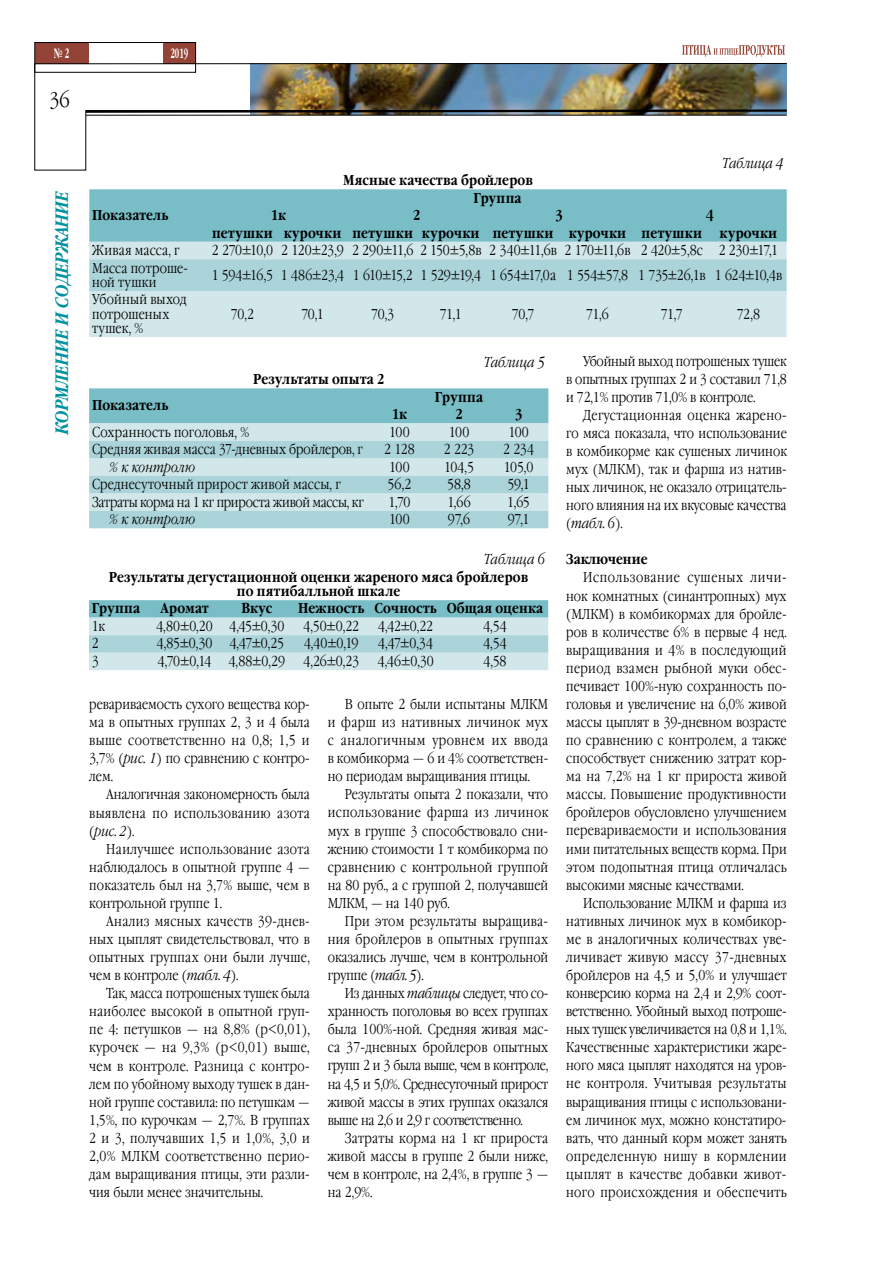
<style>
.page{position:relative;width:893px;height:1263px;background:#fff}
.page>*{position:absolute;margin:0;border:0;box-sizing:border-box;transform-origin:0 0}
.t1{font:300 21px "Garamond Narrow C";color:#000}
.t2{font:italic 700 18px "Garamond Narrow C";color:#00929f}
.t3{font:300 14.25px/18px "Garamond Narrow C";color:#000;text-align:justify}
.t4{font:700 14.25px/17.5px "Garamond Narrow C";letter-spacing:.015em;color:#000}
.t5{font:300 14.25px "Garamond Narrow C";letter-spacing:-.025em;color:#000}
.t6{font:300 14.25px "Garamond Narrow C";letter-spacing:-.02em;color:#000}
.t7{font:italic 300 14.25px "Garamond Narrow C";letter-spacing:.01em;color:#000}
.t8{font:700 13.5px "Garamond Narrow C";color:#fff;scale:.67 1}
.s1{font-style:italic}
</style>
<div class="page">
<div style="left:89px;top:189px;width:698px;height:53px;background:#79bec7"></div>
<div style="left:89px;top:242px;width:698px;height:95px;background:#d1e7e9"></div>
<div style="left:89px;top:259px;width:698px;height:32px;background:#abd4da"></div>
<svg style="left:89px;top:600px;width:459px;height:70px;background:#b2d8dd"></svg>
<svg style="left:89px;top:388px;width:459px;height:140px;background:#add5db"></svg>
<svg style="left:682px;top:45px;width:103px;height:12px"></svg>
<div style="left:163px;top:43px;width:33px;height:21px;background:#944436"></div>
<div style="left:35px;top:43px;width:54px;height:21px;background:#944436"></div>
<div style="left:34px;top:42px;width:162px;height:31px;border:1px solid #000"></div>
<img style="left:34px;top:63px;width:753px;height:108px">
<p class="t8" style="left:54px;top:46px;width:24px">№ 2</p>
<p class="t8" style="left:170px;top:46px;width:28px">2019</p>
<h1 class="t1" style="left:49px;top:89px;width:22px">36</h1>
<p class="t2" style="left:52px;top:434px;width:245px;rotate:-90deg">КОРМЛЕНИЕ И СОДЕРЖАНИЕ</p>
<p class="t4" style="left:92px;top:207px;width:78px">Показатель</p>
<p class="t4" style="left:343px;top:172px;width:191px">Мясные качества бройлеров</p>
<p class="t4" style="left:473px;top:189px;width:50px">Группа</p>
<p class="t7" style="left:722px;top:155px;width:63px">Таблица 4</p>
<p class="t4" style="left:271px;top:207px;width:16px">1к</p>
<p class="t4" style="left:413px;top:207px;width:9px">2</p>
<p class="t4" style="left:556px;top:207px;width:9px">3</p>
<p class="t4" style="left:212px;top:207px;width:567px;text-indent:494px">4 петушки курочки петушки курочки петушки курочки петушки курочки</p>
<p class="t3" style="left:92px;top:242px;width:89px">Живая масса, г</p>
<p class="t6" style="left:212px;top:242px;width:568px">2 270±10,0 2 120±23,9 2 290±11,6 2 150±5,8в 2 340±11,6в 2 170±11,6в 2 420±5,8с 2 230±17,1</p>
<p class="t3" style="left:92px;top:261px;width:97px;line-height:14.2px">Масса потроше&shy;ной тушки</p>
<p class="t5" style="left:212px;top:267px;width:572px">1 594±16,5 1 486±23,4 1 610±15,2 1 529±19,4 1 654±17,0а 1 554±57,8 1 735±26,1в 1 624±10,4в</p>
<p class="t3" style="left:92px;top:293px;width:96px;line-height:14.2px;text-align:left">Убойный выход потрошеных тушек, %</p>
<p class="t3" style="left:231px;top:305px;width:25px">70,2</p>
<p class="t3" style="left:301px;top:305px;width:24px">70,1</p>
<p class="t3" style="left:371px;top:305px;width:24px">70,3</p>
<p class="t3" style="left:440px;top:305px;width:23px">71,1</p>
<p class="t3" style="left:512px;top:305px;width:24px">70,7</p>
<p class="t3" style="left:586px;top:305px;width:24px">71,6</p>
<p class="t3" style="left:661px;top:305px;width:23px">71,7</p>
<p class="t3" style="left:737px;top:305px;width:25px">72,8</p>
<p class="t4" style="left:92px;top:397px;width:78px">Показатель</p>
<p class="t4" style="left:253px;top:371px;width:133px">Результаты опыта 2</p>
<p class="t7" style="left:484px;top:354px;width:63px">Таблица 5</p>
<p class="t4" style="left:435px;top:388px;width:50px">Группа</p>
<p class="t4" style="left:392px;top:406px;width:16px">1к</p>
<p class="t4" style="left:456px;top:406px;width:9px">2</p>
<p class="t4" style="left:515px;top:406px;width:9px">3</p>
<p class="t3" style="left:92px;top:423px;width:159px">Сохранность поголовья, %</p>
<p class="t3" style="left:389px;top:423px;width:22px">100</p>
<p class="t3" style="left:449px;top:423px;width:22px">100</p>
<p class="t3" style="left:508px;top:423px;width:22px">100</p>
<p class="t3" style="left:92px;top:441px;width:272px">Средняя живая масса 37-дневных бройлеров, г</p>
<p class="t3" style="left:384px;top:441px;width:32px">2 128</p>
<p class="t3" style="left:444px;top:441px;width:32px">2 223</p>
<p class="t3" style="left:503px;top:441px;width:32px">2 234</p>
<p class="t7" style="left:109px;top:459px;width:87px">% к контролю</p>
<p class="t3" style="left:389px;top:458px;width:22px">100</p>
<p class="t3" style="left:444px;top:458px;width:31px">104,5</p>
<p class="t3" style="left:504px;top:458px;width:31px">105,0</p>
<p class="t3" style="left:92px;top:476px;width:250px">Среднесуточный прирост живой массы, г</p>
<p class="t3" style="left:388px;top:476px;width:25px">56,2</p>
<p class="t3" style="left:447px;top:476px;width:25px">58,8</p>
<p class="t3" style="left:507px;top:476px;width:24px">59,1</p>
<p class="t3" style="left:92px;top:493px;width:273px">Затраты корма на 1 кг прироста живой массы, кг</p>
<p class="t3" style="left:388px;top:493px;width:24px">1,70</p>
<p class="t3" style="left:447px;top:493px;width:25px">1,66</p>
<p class="t3" style="left:507px;top:493px;width:24px">1,65</p>
<p class="t7" style="left:109px;top:511px;width:87px">% к контролю</p>
<p class="t3" style="left:389px;top:511px;width:22px">100</p>
<p class="t3" style="left:448px;top:511px;width:24px">97,6</p>
<p class="t3" style="left:508px;top:511px;width:23px">97,1</p>
<p class="t7" style="left:484px;top:551px;width:63px">Таблица 6</p>
<p class="t4" style="left:109px;top:570px;width:421px;line-height:14.2px;text-align:center">Результаты дегустационной оценки жареного мяса бройлеров по пятибалльной шкале</p>
<p class="t4" style="left:92px;top:600px;width:50px">Группа</p>
<p class="t4" style="left:161px;top:600px;width:50px">Аромат</p>
<p class="t4" style="left:241px;top:600px;width:32px">Вкус</p>
<p class="t4" style="left:298px;top:600px;width:247px">Нежность Сочность Общая оценка</p>
<p class="t3" style="left:92px;top:617px;width:15px">1к</p>
<p class="t3" style="left:156px;top:617px;width:129px">4,80±0,20 4,45±0,30</p>
<p class="t3" style="left:303px;top:617px;width:57px">4,50±0,22</p>
<p class="t3" style="left:378px;top:617px;width:57px">4,42±0,22</p>
<p class="t3" style="left:483px;top:617px;width:25px">4,54</p>
<p class="t3" style="left:92px;top:635px;width:8px">2</p>
<p class="t3" style="left:157px;top:635px;width:129px">4,85±0,30 4,47±0,25</p>
<p class="t3" style="left:304px;top:635px;width:56px">4,40±0,19</p>
<p class="t3" style="left:378px;top:635px;width:56px">4,47±0,34</p>
<p class="t3" style="left:483px;top:635px;width:25px">4,54</p>
<p class="t3" style="left:92px;top:652px;width:9px">3</p>
<p class="t3" style="left:158px;top:652px;width:129px">4,70±0,14 4,88±0,29</p>
<p class="t3" style="left:303px;top:652px;width:57px">4,26±0,23</p>
<p class="t3" style="left:378px;top:652px;width:58px">4,46±0,30</p>
<p class="t3" style="left:483px;top:652px;width:25px">4,58</p>
<p class="t3" style="left:89px;top:696px;width:222px">ревариваемость сухого вещества кор&shy;ма в опытных группах 2, 3 и 4 была выше соответственно на 0,8; 1,5 и 3,7% (<span class="s1">рис. 1</span>) по сравнению с контро&shy;лем.</p>
<p class="t3" style="left:89px;top:786px;width:222px;text-indent:17px">Аналогичная закономерность была выявлена по использованию азота (<span class="s1">рис. 2</span>).</p>
<p class="t3" style="left:89px;top:840px;width:222px;text-indent:17px">Наилучшее использование азота наблюдалось в опытной группе 4 — показатель был на 3,7% выше, чем в контрольной группе 1.</p>
<p class="t3" style="left:89px;top:912px;width:222px;text-indent:17px">Анализ мясных качеств 39-днев&shy;ных цыплят свидетельствовал, что в опытных группах они были лучше, чем в контроле (<span class="s1">табл. 4</span>).</p>
<p class="t3" style="left:89px;top:985px;width:222px;text-indent:17px">Так, масса потрошеных тушек была наиболее высокой в опытной груп&shy;пе 4: петушков — на 8,8% (р&lt;0,01), курочек — на 9,3% (р&lt;0,01) выше, чем в контроле. Разница с контро&shy;лем по убойному выходу тушек в дан&shy;ной группе составила: по петушкам — 1,5%, по курочкам — 2,7%. В группах 2 и 3, получавших 1,5 и 1,0%, 3,0 и 2,0% МЛКМ соответственно перио&shy;дам выращивания птицы, эти разли&shy;чия были менее значительны.</p>
<p class="t3" style="left:328px;top:696px;width:222px;text-indent:17px">В опыте 2 были испытаны МЛКМ и фарш из нативных личинок мух с аналогичным уровнем их ввода в комбикорма — 6 и 4% соответствен&shy;но периодам выращивания птицы.</p>
<p class="t3" style="left:328px;top:786px;width:222px;text-indent:17px">Результаты опыта 2 показали, что использование фарша из личинок мух в группе 3 способствовало сни&shy;жению стоимости 1 т комбикорма по сравнению с контрольной группой на 80 руб., а с группой 2, получавшей МЛКМ, — на 140 руб.</p>
<p class="t3" style="left:328px;top:912px;width:222px;text-indent:17px">При этом результаты выращива&shy;ния бройлеров в опытных группах оказались лучше, чем в контрольной группе (<span class="s1">табл. 5</span>).</p>
<p class="t3" style="left:328px;top:985px;width:222px;text-indent:17px">Из данных <span class="s1">таблицы</span> следует, что со&shy;хранность поголовья во всех группах была 100%-ной. Средняя живая мас&shy;са 37-дневных бройлеров опытных групп 2 и 3 была выше, чем в контроле, на 4,5 и 5,0%. Среднесуточный прирост живой массы в этих группах оказался выше на 2,6 и 2,9 г соответственно.</p>
<p class="t3" style="left:328px;top:1129px;width:222px;text-indent:17px">Затраты корма на 1 кг прироста живой массы в группе 2 были ниже, чем в контроле, на 2,4%, в группе 3 — на 2,9%.</p>
<p class="t3" style="left:566px;top:352px;width:222px;text-indent:17px">Убойный выход потрошеных тушек в опытных группах 2 и 3 составил 71,8 и 72,1% против 71,0% в контроле.</p>
<p class="t3" style="left:566px;top:406px;width:222px;text-indent:17px">Дегустационная оценка жарено&shy;го мяса показала, что использование в комбикорме как сушеных личинок мух (МЛКМ), так и фарша из натив&shy;ных личинок, не оказало отрицатель&shy;ного влияния на их вкусовые качества (<span class="s1">табл. 6</span>).</p>
<p class="t4" style="left:566px;top:551px;width:83px">Заключение</p>
<p class="t3" style="left:566px;top:569px;width:222px;text-indent:17px">Использование сушеных личи&shy;нок комнатных (синантропных) мух (МЛКМ) в комбикормах для бройле&shy;ров в количестве 6% в первые 4 нед. выращивания и 4% в последующий период взамен рыбной муки обес&shy;печивает 100%-ную сохранность по&shy;головья и увеличение на 6,0% живой массы цыплят в 39-дневном возрасте по сравнению с контролем, а также способствует снижению затрат кор&shy;ма на 7,2% на 1 кг прироста живой массы. Повышение продуктивности бройлеров обусловлено улучшением перевариваемости и использования ими питательных веществ корма. При этом подопытная птица отличалась высокими мясные качествами.</p>
<p class="t3" style="left:566px;top:894px;width:222px;text-indent:17px">Использование МЛКМ и фарша из нативных личинок мух в комбикор&shy;ме в аналогичных количествах уве&shy;личивает живую массу 37-дневных бройлеров на 4,5 и 5,0% и улучшает конверсию корма на 2,4 и 2,9% соот&shy;ветственно. Убойный выход потроше&shy;ных тушек увеличивается на 0,8 и 1,1%.<br>Качественные характеристики жаре&shy;ного мяса цыплят находятся на уров&shy;не контроля. Учитывая результаты выращивания птицы с использовани&shy;ем личинок мух, можно констатиро&shy;вать, что данный корм может занять определенную нишу в кормлении цыплят в качестве добавки живот&shy;ного происхождения и обеспечить</p>
</div>
